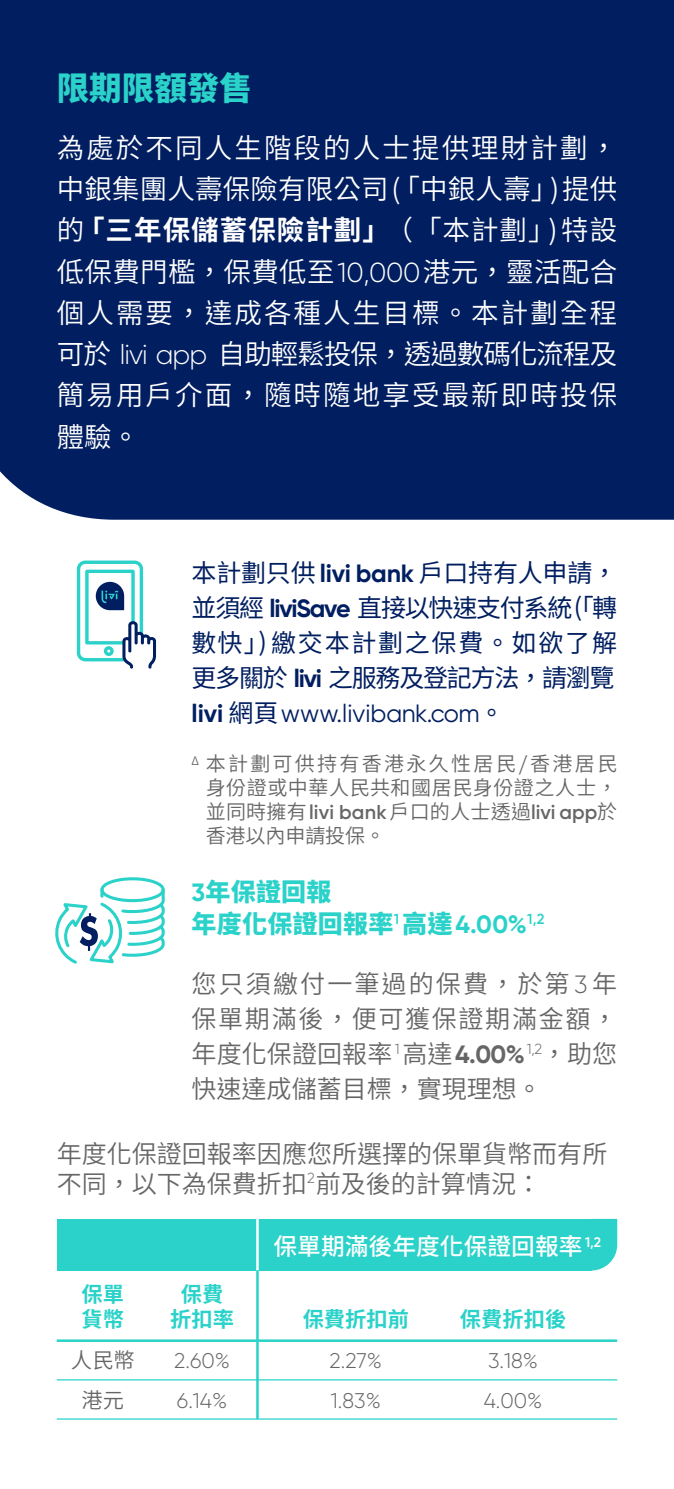
<style>
.page{position:relative;width:674px;height:1489px;background:#fff}
.page>*{position:absolute;margin:0;border:0;box-sizing:border-box;transform-origin:0 0}
.t1{font:900 32.5px "Noto Sans CJ Ktc";color:#2ad2c9}
.t2{font:600 27.5px/41.2px "Noto Sans CJ Ktc";letter-spacing:.075em;color:#fff;text-align:justify}
.t3{font:600 25px/35px "Noto Sans CJ Ktc";color:#666;text-align:justify}
.t4{font:25px/35px "Noto Sans CJ Ktc";letter-spacing:-.05em;color:#001e60;text-align:justify}
.t5{font:900 25px/32.5px "Noto Sans CJ Ktc";letter-spacing:.01em;color:#2ad2c9}
.t6{font:25px "Gilroy";color:#001e60}
.t7{font:500 23.75px "Noto Sans CJ Ktc";color:#fff}
.t8{font:300 21.25px/40.5px "Gilroy";color:#666}
.t9{font:700 21.25px/25.5px "Noto Sans CJ Ktc";color:#2ad2c9}
.t10{font:600 21.25px/40.5px "Noto Sans CJ Ktc";color:#666;text-align:center}
.t11{font:600 20px/24px "Noto Sans CJ Ktc";letter-spacing:.045em;color:#666;text-align:right}
.t12{font:600 20px "Gilroy";letter-spacing:.01em;color:#666}
.t13{font:600 20px "Noto Sans CJ Ktc";letter-spacing:-.005em;color:#666}
.s1{font-weight:700}
.s2{font-family:"Gilroy";font-weight:300}
.s3{font-family:"Gilroy";font-weight:700}
.s4{font-family:"Noto Sans CJ Ktc"}
</style>
<div class="page">
<div style="left:1px;top:0;width:672px;height:519px;background:#001e60"></div>
<div style="left:100px;top:877px;width:65px;height:25px;border:3px solid #2ad2c9;border-radius:50%"></div>
<svg style="left:55px;top:886px;width:110px;height:78px"></svg>
<svg style="left:76px;top:560px;width:80px;height:108px"></svg>
<hr style="left:57px;top:1339px;width:560px;height:2px;background:#2ad2c9">
<hr style="left:57px;top:1378px;width:560px;height:2px;background:#2ad2c9">
<hr style="left:57px;top:1418px;width:560px;height:1px;background:#2ad2c9">
<svg style="left:591px;top:1218px;width:26px;height:52px"></svg>
<div style="left:57px;top:1218px;width:534px;height:52px;background:#2ad2c9"></div>
<hr style="left:256px;top:1218px;width:2px;height:52px;background:#fff">
<hr style="left:256px;top:1270px;width:2px;height:148px;background:#2ad2c9">
<svg style="left:0;top:0;width:1px;height:473px"></svg>
<hr style="left:0;top:982px;width:1px;height:506px;background:#2ad2c9">
<p class="t1" style="left:57px;top:69px;width:197px">限期限額發售</p>
<p class="t2" style="left:57px;top:128px;width:561px">為處於不同人生階段的人士提供理財計劃，中銀集團人壽保險有限公司(「中銀人壽」)提供的<span class="s1">「三年保儲蓄保險計劃」</span>（「本計劃」)特設低保費門檻，保費低至<span class="s2">10,000</span>港元，靈活配合個人需要，達成各種人生目標。本計劃全程可於 <span class="s2">livi app</span> 自助輕鬆投保，透過數碼化流程及簡易用戶介面，隨時隨地享受最新即時投保體驗。</p>
<p class="t4" style="left:191px;top:556px;width:427px">本計劃只供 <span class="s3">livi bank</span> 戶口持有人申請，並須經 <span class="s3">liviSave</span> 直接以快速支付系統「( 轉數快」)繳交本計劃之保費。如欲了解更多關於 <span class="s3">livi</span> 之服務及登記方法，請瀏覽</p>
<p class="t6" style="left:191px;top:698px;width:314px"><span class="s1">livi</span> <span class="s4">網頁</span>www.livibank.com<span class="s4">。</span></p>
<p class="t11" style="left:191px;top:752px;width:427px"><sup>Δ</sup> 本計劃可供持有香港永久性居民/香港居民身份證或中華人民共和國居民身份證之人士，</p>
<p class="t12" style="left:206px;top:799px;width:413px"><span class="s4">並同時擁有</span>livi bank<span class="s4">戶口的人士透過</span>livi app<span class="s4">於</span></p>
<p class="t13" style="left:206px;top:824px;width:181px">香港以內申請投保。</p>
<p class="t5" style="left:191px;top:875px;width:354px"><span class="s3">3</span>年保證回報<br>年度化保證回報率<sup>1</sup> 高達<span class="s3">4.00%</span><sup>1,2</sup></p>
<p class="t3" style="left:191px;top:967px;width:427px">您只須繳付一筆過的保費，於第<span class="s2">3</span>年保單期滿後，便可獲保證期滿金額，年度化保證回報率 <sup>1</sup> 高達<span class="s3">4.00%</span><sup>1,2</sup>，助您快速達成儲蓄目標，實現理想。</p>
<p class="t3" style="left:57px;top:1138px;width:552px;line-height:30px">年度化保證回報率因應您所選擇的保單貨幣而有所不同，以下為保費折扣<sup>2</sup>前及後的計算情況：</p>
<p class="t9" style="left:81px;top:1281px;width:44px">保單貨幣</p>
<p class="t10" style="left:71px;top:1339px;width:65px">人民幣港元</p>
<p class="t9" style="left:170px;top:1281px;width:65px;text-align:center">保費折扣率</p>
<p class="t8" style="left:174px;top:1339px;width:57px">2.60%<br>6.14%</p>
<p class="t7" style="left:273px;top:1233px;width:329px">保單期滿後年度化保證回報率 <sup>1,2</sup></p>
<p class="t9" style="left:302px;top:1306px;width:108px">保費折扣前</p>
<p class="t8" style="left:329px;top:1339px;width:54px">2.27%<br>1.83%</p>
<p class="t9" style="left:459px;top:1306px;width:108px">保費折扣後</p>
<p class="t8" style="left:483px;top:1339px;width:60px">3.18%<br>4.00%</p>
</div>
